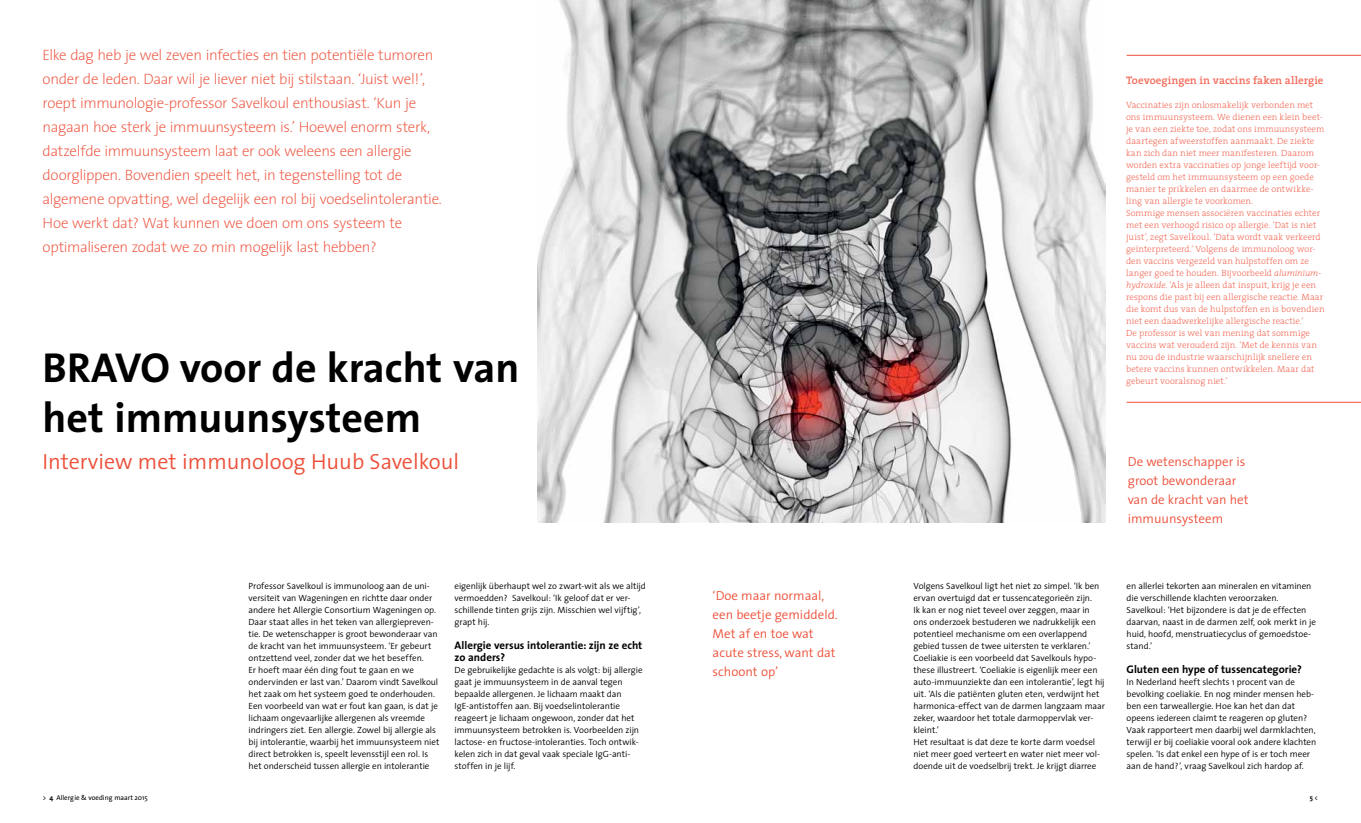
<style>
.page{position:relative;width:1361px;height:823px;background:#fff}
.page>*{position:absolute;margin:0;border:0;box-sizing:border-box;transform-origin:0 0}
.t1{font:700 42px/50px "The Sans";color:#000}
.t2{font:300 22px "The Sans";color:#ed513b}
.t3{font:200 15px/24px "The Sans";letter-spacing:-.02em;color:#ed513b}
.t4{font:300 13px/19px "The Sans";color:#ed513b}
.t5{font:700 11px/12px "The Sans";color:#000}
.t6{font:600 11px "The Serif";color:#f26a57}
.t7{font:300 9px/12px "The Sans";letter-spacing:-.005em;color:#000}
.t8{font:300 9px/12px "The Serif";letter-spacing:.01em;color:#f26a57}
.t9{font:7px "Thesis Sans";color:#000}
.t10{font:700 7px "Thesis Sans";color:#000}
.s1{font-style:italic}
.s2{font-weight:700}
.s3{font-weight:400}
</style>
<div class="page">
<img style="left:538px;top:0;width:567px;height:522px">
<hr style="left:1126px;top:55px;width:235px;height:1px;background:#ed513b">
<hr style="left:1126px;top:402px;width:235px;height:1px;background:#ed513b">
<p class="t3" style="left:43px;top:42px;width:401px">Elke dag heb je wel zeven infecties en tien potentiële tumoren onder de leden. Daar wil je liever niet bij stilstaan. ‘Juist wel!’, roept immunologie-professor Savelkoul enthousiast. ‘Kun je nagaan hoe sterk je immuunsysteem is.’ Hoewel enorm sterk, datzelfde immuunsysteem laat er ook weleens een allergie doorglippen. Bovendien speelt het, in tegenstelling tot de algemene opvatting, wel degelijk een rol bij voedselintolerantie.<br>Hoe werkt dat? Wat kunnen we doen om ons systeem te optimaliseren zodat we zo min mogelijk last hebben?</p>
<h1 class="t1" style="left:43px;top:342px;width:478px">BRAVO voor de kracht van het immuunsysteem</h1>
<h2 class="t2" style="left:43px;top:442px;width:418px">Interview met immunoloog Huub Savelkoul</h2>
<p class="t7" style="left:249px;top:579px;width:192px">Professor Savelkoul is immunoloog aan de uni&shy;versiteit van Wageningen en richtte daar onder andere het Allergie Consortium Wageningen op.<br>Daar staat alles in het teken van allergiepreven&shy;tie. De wetenschapper is groot bewonderaar van de kracht van het immuunsysteem. ‘Er gebeurt ontzettend veel, zonder dat we het beseffen.<br>Er hoeft maar één ding fout te gaan en we ondervinden er last van.’ Daarom vindt Savelkoul het zaak om het systeem goed te onderhouden.<br>Een voorbeeld van wat er fout kan gaan, is dat je lichaam ongevaarlijke allergenen als vreemde indringers ziet. Een allergie. Zowel bij allergie als bij intolerantie, waarbij het immuunsysteem niet direct betrokken is, speelt levensstijl een rol. Is het onderscheid tussen allergie en intolerantie</p>
<p class="t7" style="left:454px;top:579px;width:193px">eigenlijk überhaupt wel zo zwart-wit als we altijd vermoedden? Savelkoul: ‘Ik geloof dat er ver&shy;schillende tinten grijs zijn. Misschien wel vijftig’, grapt hij.</p>
<p class="t5" style="left:454px;top:638px;width:189px">Allergie versus intolerantie: zijn ze echt zo anders?</p>
<p class="t7" style="left:454px;top:663px;width:189px">De gebruikelijke gedachte is als volgt: bij allergie gaat je immuunsysteem in de aanval tegen bepaalde allergenen. Je lichaam maakt dan IgE-antistoffen aan. Bij voedselintolerantie reageert je lichaam ongewoon, zonder dat het immuunsysteem betrokken is. Voorbeelden zijn lactose- en fructose-intoleranties. Toch ontwik&shy;kelen zich in dat geval vaak speciale IgG-anti&shy;stoffen in je lijf.</p>
<h3 class="t4" style="left:712px;top:585px;width:127px">‘Doe maar normaal, een beetje gemiddeld.<br>Met af en toe wat acute stress, want dat schoont op’</h3>
<p class="t6" style="left:1126px;top:71px;width:199px">Toevoegingen in vaccins faken allergie</p>
<p class="t8" style="left:1126px;top:99px;width:200px">Vaccinaties zijn onlosmakelijk verbonden met ons immuunsysteem. We dienen een klein beet&shy;je van een ziekte toe, zodat ons immuunsysteem daartegen afweerstoffen aanmaakt. De ziekte kan zich dan niet meer manifesteren. Daarom worden extra vaccinaties op jonge leeftijd voor&shy;gesteld om het immuunsysteem op een goede manier te prikkelen en daarmee de ontwikke&shy;ling van allergie te voorkomen.<br>Sommige mensen associëren vaccinaties echter met een verhoogd risico op allergie. ‘Dat is niet juist’, zegt Savelkoul. ‘Data wordt vaak verkeerd geïnterpreteerd.’ Volgens de immunoloog wor&shy;den vaccins vergezeld van hulpstoffen om ze langer goed te houden. Bijvoorbeeld <span class="s1">aluminium&shy;hydroxide</span>. ‘Als je alleen dat inspuit, krijg je een respons die past bij een allergische reactie. Maar die komt dus van de hulpstoffen en is bovendien niet een daadwerkelijke allergische reactie.’<br>De professor is wel van mening dat sommige vaccins wat verouderd zijn. ‘Met de kennis van nu zou de industrie waarschijnlijk snellere en betere vaccins kunnen ontwikkelen. Maar dat gebeurt vooralsnog niet.’</p>
<h3 class="t4" style="left:1127px;top:451px;width:122px">De wetenschapper is groot bewonderaar van de kracht van het immuunsysteem</h3>
<p class="t7" style="left:913px;top:579px;width:193px">Volgens Savelkoul ligt het niet zo simpel. ‘Ik ben ervan overtuigd dat er tussencategorieën zijn.<br>Ik kan er nog niet teveel over zeggen, maar in ons onderzoek bestuderen we nadrukkelijk een potentieel mechanisme om een overlappend gebied tussen de twee uitersten te verklaren.’ Coeliakie is een voorbeeld dat Savelkouls hypo&shy;these illustreert. ‘Coeliakie is eigenlijk meer een auto-immuunziekte dan een intolerantie’, legt hij uit. ‘Als die patiënten gluten eten, verdwijnt het harmonica-effect van de darmen langzaam maar zeker, waardoor het totale darmoppervlak ver&shy;kleint.’<br>Het resultaat is dat deze te korte darm voedsel niet meer goed verteert en water niet meer vol&shy;doende uit de voedselbrij trekt. Je krijgt diarree</p>
<p class="t7" style="left:1126px;top:579px;width:191px">en allerlei tekorten aan mineralen en vitaminen die verschillende klachten veroorzaken.<br>Savelkoul: ‘Het bijzondere is dat je de effecten daarvan, naast in de darmen zelf, ook merkt in je huid, hoofd, menstruatiecyclus of gemoedstoe&shy;stand.’</p>
<p class="t5" style="left:1126px;top:662px;width:177px">Gluten een hype of tussencategorie?</p>
<p class="t7" style="left:1126px;top:675px;width:191px">In Nederland heeft slechts 1 procent van de bevolking coeliakie. En nog minder mensen heb&shy;ben een tarweallergie. Hoe kan het dan dat opeens iedereen claimt te reageren op gluten?<br>Vaak rapporteert men daarbij wel darmklachten, terwijl er bij coeliakie vooral ook andere klachten spelen. ‘Is dat enkel een hype of is er toch meer aan de hand?’, vraag Savelkoul zich hardop af.</p>
<p class="t9" style="left:43px;top:791px;width:107px">&gt; <span class="s2">4</span> Allergie &amp; voeding maart 2015</p>
<p class="t10" style="left:1309px;top:791px;width:10px">5 <span class="s3">&lt;</span></p>
</div>
